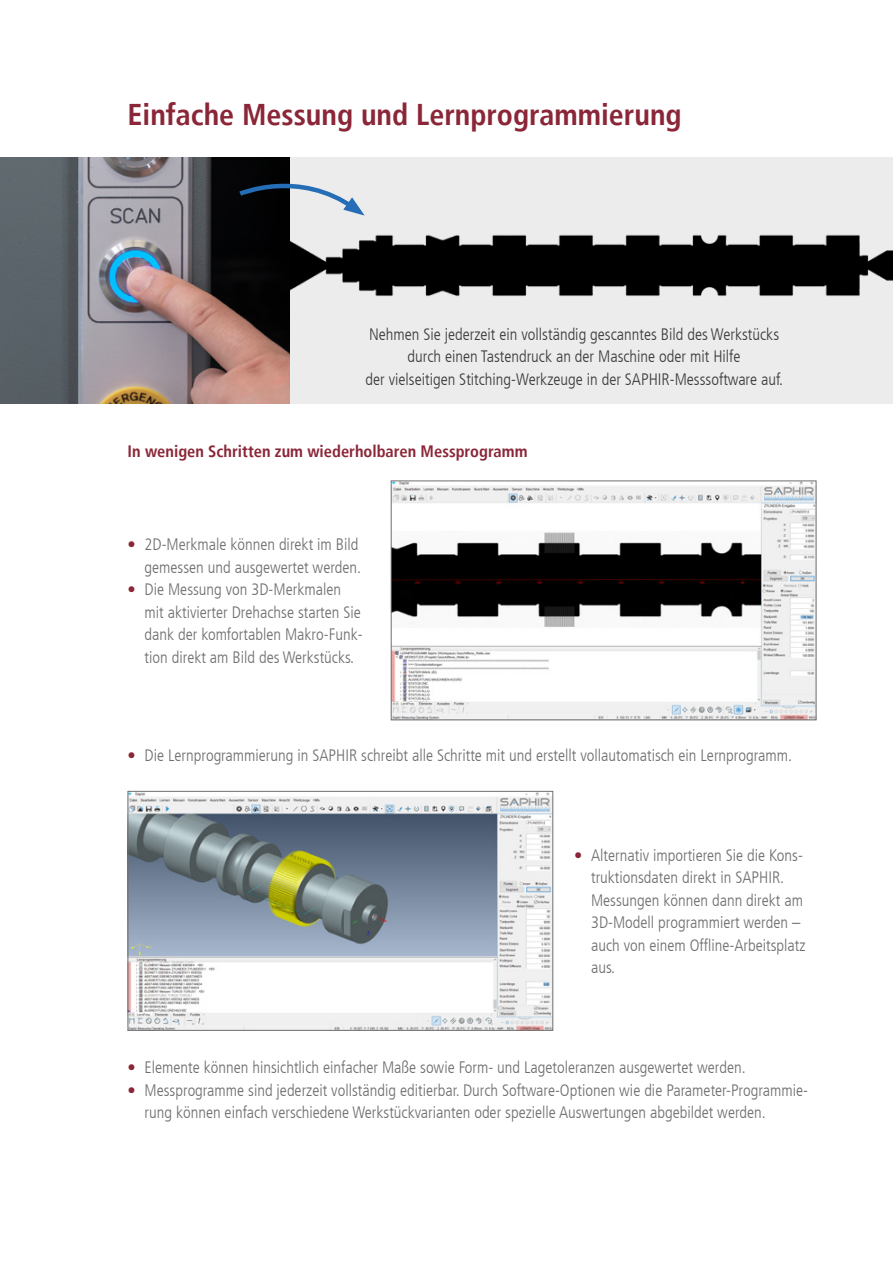
<style>
.page{position:relative;width:893px;height:1263px;background:#fff}
.page>*{position:absolute;margin:0;border:0;box-sizing:border-box;transform-origin:0 0}
.t1{font:700 condensed 30px "Frutiger LT";color:#8a2637}
.t2{font:300 condensed 16.5px/22.5px "Frutiger LT";color:#6e6e6e}
.t3{font:300 condensed 16.5px/22.5px "Frutiger LT";color:#3a3a39;text-align:center}
.t4{font:700 condensed 16.5px "Frutiger LT";color:#8a2637}
.s1{font-weight:700;color:#8a2637}
</style>
<div class="page">
<img style="left:393px;top:482px;width:421px;height:236px">
<div style="left:391px;top:480px;width:425px;height:240px;border:1px solid #6e6e6e"></div>
<img style="left:130px;top:793px;width:421px;height:236px">
<div style="left:128px;top:791px;width:425px;height:240px;border:1px solid #6e6e6e"></div>
<div style="left:289px;top:157px;width:603px;height:247px;background:#ececec"></div>
<img style="left:289px;top:216px;width:603px;height:125px">
<img style="left:0;top:157px;width:289px;height:247px">
<svg style="left:236px;top:169px;width:129px;height:47px"></svg>
<h1 class="t1" style="left:128px;top:96px;width:556px">Einfache Messung und Lernprogrammierung</h1>
<p class="t3" style="left:365px;top:323px;width:419px">Nehmen Sie jederzeit ein vollständig gescanntes Bild des Werkstücks durch einen Tastendruck an der Maschine oder mit Hilfe<br>der vielseitigen Stitching-Werkzeuge in der SAPHIR-Messsoftware auf.</p>
<p class="t4" style="left:128px;top:441px;width:401px">In wenigen Schritten zum wiederholbaren Messprogramm</p>
<p class="t2" style="left:128px;top:534px;width:235px;text-align:right"><span class="s1">•</span> 2D-Merkmale können direkt im Bild gemessen und ausgewertet werden.</p>
<p class="t2" style="left:145px;top:579px;width:220px;text-indent:-17px"><span class="s1">•</span> Die Messung von 3D-Merkmalen mit aktivierter Drehachse starten Sie dank der komfortablen Makro-Funk&shy;tion direkt am Bild des Werkstücks.</p>
<p class="t2" style="left:128px;top:744px;width:666px"><span class="s1">•</span> Die Lernprogrammierung in SAPHIR schreibt alle Schritte mit und erstellt vollautomatisch ein Lernprogramm.</p>
<p class="t2" style="left:591px;top:844px;width:216px;text-indent:-17px"><span class="s1">•</span> Alternativ importieren Sie die Kons&shy;truktionsdaten direkt in SAPHIR.<br>Messungen können dann direkt am<br>3D-Modell programmiert werden – auch von einem Offline-Arbeitsplatz aus.</p>
<p class="t2" style="left:128px;top:1057px;width:620px"><span class="s1">•</span> Elemente können hinsichtlich einfacher Maße sowie Form- und Lagetoleranzen ausgewertet werden.</p>
<p class="t2" style="left:145px;top:1079px;width:665px;text-indent:-17px"><span class="s1">•</span> Messprogramme sind jederzeit vollständig editierbar. Durch Software-Optionen wie die Parameter-Programmie&shy;rung können einfach verschiedene Werkstückvarianten oder spezielle Auswertungen abgebildet werden.</p>
</div>
